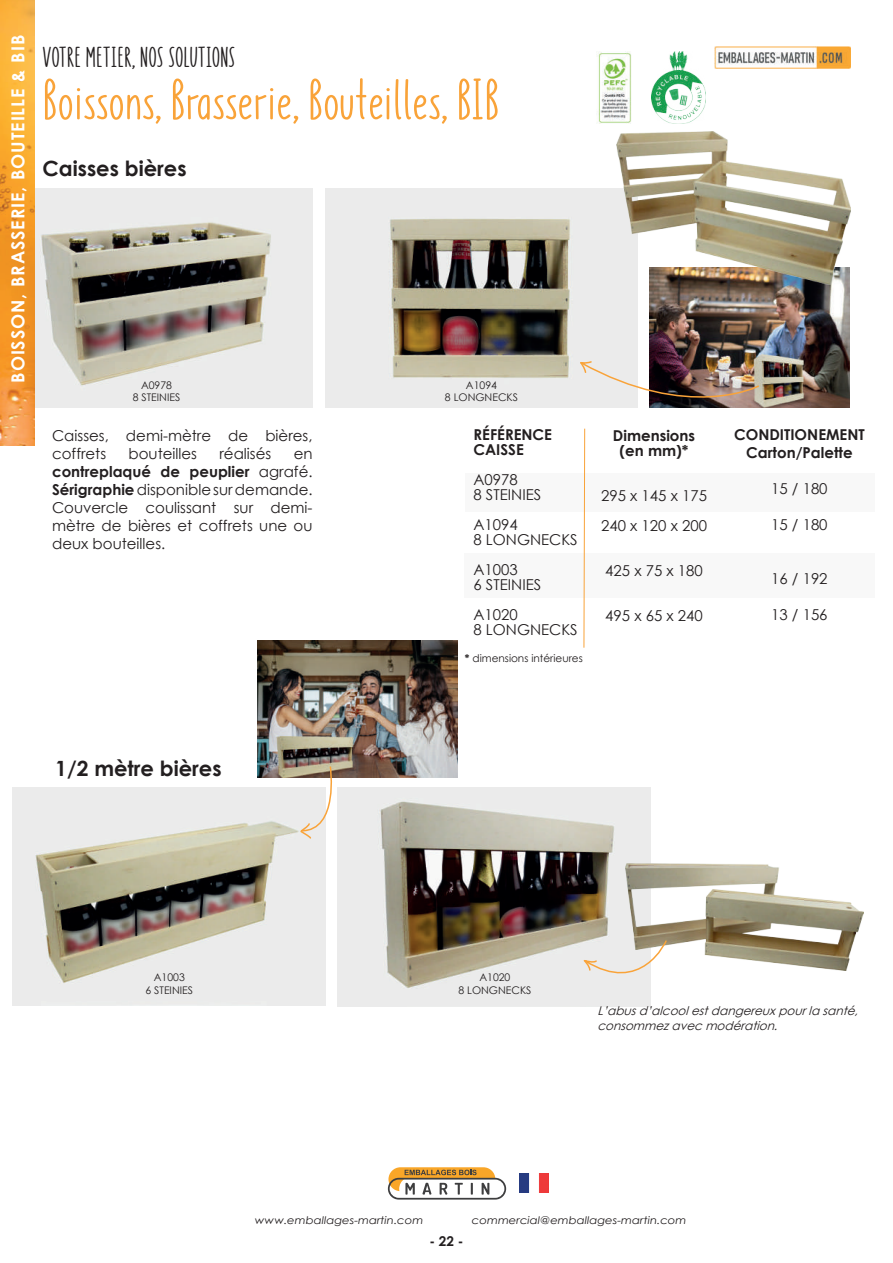
<style>
.page{position:relative;width:893px;height:1263px;background:#fff}
.page>*{position:absolute;margin:0;border:0;box-sizing:border-box;transform-origin:0 0}
.t1{font:54px "KEYLIME Demo";color:#f9a339;scale:1.11 1}
.t2{font:27px "KEYLIME Demo";letter-spacing:-.01em;color:#231f20;scale:1.11 1}
.t3{font:700 21px "Century Gothic";color:#231f20}
.t4{font:700 18px "Century Gothic";letter-spacing:.05em;color:#fff}
.t5{font:15px/18px "Century Gothic";color:#231f20}
.t6{font:700 15px/15px "Century Gothic";color:#231f20;text-align:center}
.t7{font:700 13.5px "Century Gothic";color:#231f20}
.t8{font:italic 12px/14.4px "Century Gothic";color:#231f20}
.t9{font:10.5px/12.6px "Century Gothic";color:#231f20;text-align:center}
.t10{font:italic 10.5px "Century Gothic";color:#231f20;scale:1.11 1}
.s1{font-weight:700}
</style>
<div class="page">
<img style="left:35px;top:189px;width:278px;height:218px">
<img style="left:12px;top:787px;width:313px;height:218px">
<img style="left:325px;top:189px;width:313px;height:218px">
<img style="left:338px;top:787px;width:313px;height:219px">
<img style="left:257px;top:640px;width:200px;height:137px">
<img style="left:649px;top:284px;width:200px;height:123px">
<img style="left:616px;top:132px;width:234px;height:152px">
<div style="left:465px;top:474px;width:410px;height:38px;background:#f8f8f8"></div>
<div style="left:464px;top:553px;width:410px;height:44px;background:#f8f8f8"></div>
<svg style="left:583px;top:428px;width:2px;height:220px"></svg>
<img style="left:625px;top:864px;width:238px;height:107px">
<svg style="left:583px;top:939px;width:84px;height:57px"></svg>
<svg style="left:300px;top:765px;width:39px;height:75px"></svg>
<img style="left:579px;top:360px;width:181px;height:48px">
<img style="left:714px;top:47px;width:136px;height:21px">
<img style="left:596px;top:52px;width:35px;height:71px">
<img style="left:652px;top:51px;width:53px;height:72px">
<img style="left:0;top:0;width:35px;height:445px">
<svg style="left:388px;top:1167px;width:118px;height:32px"></svg>
<img style="left:519px;top:1174px;width:29px;height:19px">
<p class="t4" style="left:4px;top:383px;width:349px;rotate:-90deg">BOISSON, BRASSERIE, BOUTEILLE &amp; BIB</p>
<h2 class="t2" style="left:43px;top:44px;width:175px">VOTRE METIER, NOS SOLUTIONS</h2>
<h1 class="t1" style="left:43px;top:75px;width:413px">Boissons, Brasserie, Bouteilles, BIB</h1>
<h3 class="t3" style="left:43px;top:153px;width:146px">Caisses bières</h3>
<p class="t9" style="left:133px;top:378px;width:49px">A0978<br>8 STEINIES</p>
<p class="t9" style="left:445px;top:378px;width:74px">A1094<br>8 LONGNECKS</p>
<p class="t5" style="left:52px;top:427px;width:262px">Caisses, demi-mètre de bières, coffrets</p>
<p class="t5" style="left:129px;top:445px;width:70px">bouteilles</p>
<p class="t5" style="left:219px;top:445px;width:53px">réalisés</p>
<p class="t5" style="left:52px;top:445px;width:262px;text-align:justify;text-indent:242px">en <span class="s1">contreplaqué de peuplier</span> agrafé.<br><span class="s1">Sérigraphie</span>disponiblesurdemande.<br>Couvercle coulissant sur demi&shy;mètre de bières et coffrets une ou deux bouteilles.</p>
<p class="t6" style="left:473px;top:426px;width:80px;text-align:left">RÉFÉRENCE<br>CAISSE</p>
<p class="t5" style="left:473px;top:472px;width:69px;line-height:15px">A0978<br>8 STEINIES</p>
<p class="t5" style="left:473px;top:517px;width:106px;line-height:15px">A1094<br>8 LONGNECKS</p>
<p class="t5" style="left:473px;top:562px;width:69px;line-height:15px">A1003<br>6 STEINIES</p>
<p class="t5" style="left:473px;top:607px;width:106px;line-height:15px">A1020<br>8 LONGNECKS</p>
<p class="t9" style="left:465px;top:652px;width:119px"><span class="s1">*</span> dimensions intérieures</p>
<p class="t6" style="left:613px;top:428px;width:84px">Dimensions (en mm)*</p>
<p class="t5" style="left:601px;top:481px;width:107px;line-height:30px">295 x 145 x 175<br>240 x 120 x 200</p>
<p class="t5" style="left:605px;top:562px;width:99px">425 x 75 x 180</p>
<p class="t5" style="left:605px;top:607px;width:99px">495 x 65 x 240</p>
<p class="t6" style="left:734px;top:425px;width:132px;line-height:18px">CONDITIONEMENT<br>Carton/Palette</p>
<p class="t5" style="left:771px;top:479px;width:58px">15 / 180</p>
<p class="t5" style="left:771px;top:515px;width:58px">15 / 180</p>
<p class="t5" style="left:771px;top:569px;width:58px">16 / 192</p>
<p class="t5" style="left:771px;top:605px;width:58px">13 / 156</p>
<h3 class="t3" style="left:55px;top:753px;width:168px">1/2 mètre bières</h3>
<p class="t9" style="left:146px;top:971px;width:49px">A1003<br>6 STEINIES</p>
<p class="t9" style="left:458px;top:971px;width:74px">A1020<br>8 LONGNECKS</p>
<p class="t8" style="left:597px;top:1003px;width:266px">L’abusd’alcoolestdangereuxpourla santé, consommezavecmodération.</p>
<p class="t10" style="left:255px;top:1213px;width:153px">www.emballages-martin.com</p>
<p class="t10" style="left:472px;top:1213px;width:195px">commercial@emballages-martin.com</p>
<p class="t7" style="left:429px;top:1231px;width:36px">- 22 -</p>
</div>
